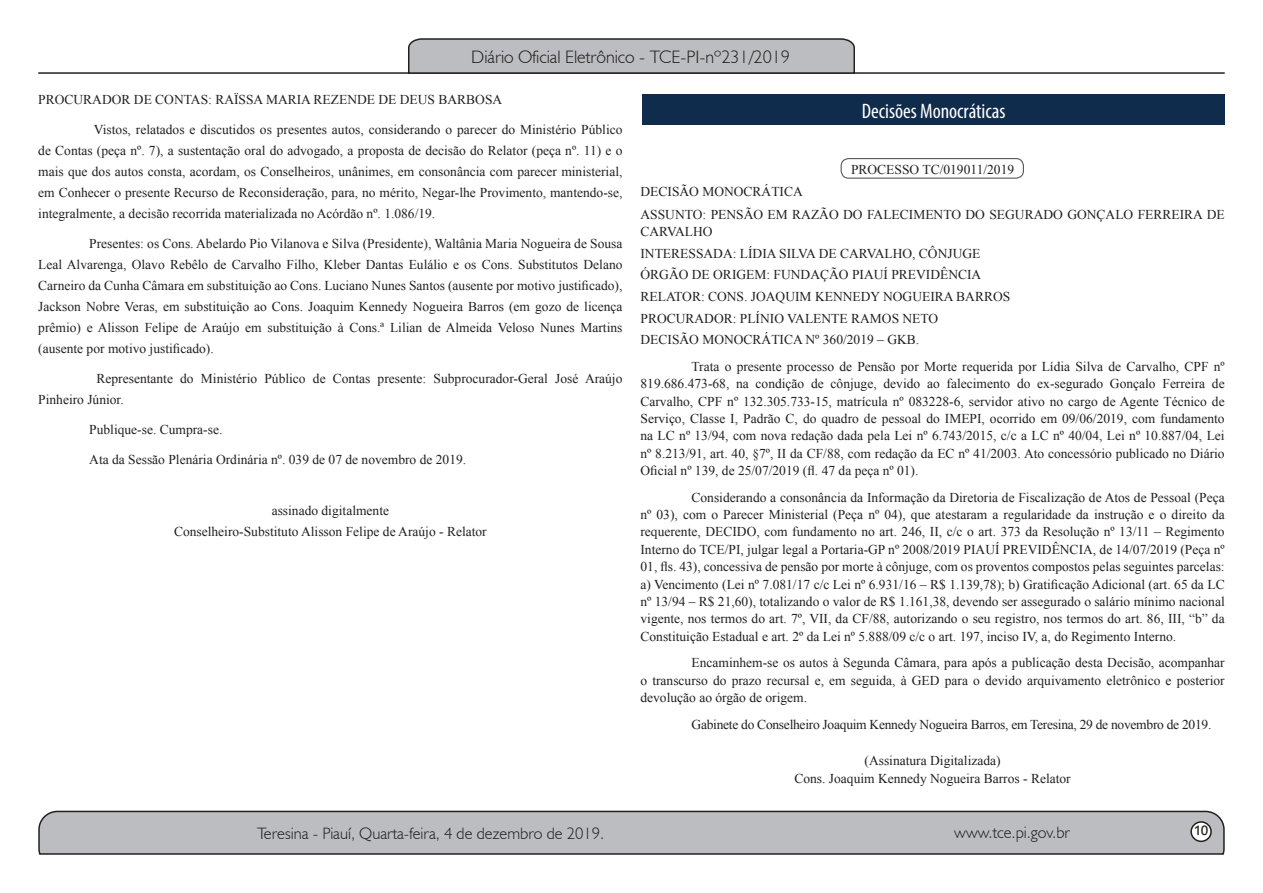
<style>
.page{position:relative;width:1263px;height:893px;background:#fff}
.page>*{position:absolute;margin:0;border:0;box-sizing:border-box;transform-origin:0 0}
.t1{font:condensed 21px "Myriad Pro";color:#fff}
.t2{font:300 18px "Humanist 521 BT";color:#231f20}
.t3{font:300 16.5px "Humanist 521 BT";color:#231f20}
.t4{font:15px "Estrangelo Edessa";color:#231f20}
.parag__12{font:13.5px/17.4px "Times New Roman";color:#231f20;text-align:justify}
.parag_0{font:13.5px/17.4px "Times New Roman";color:#231f20}
.assinatura_centraliz{font:13.5px "Times New Roman";color:#231f20}
.parag__12-2{font:13.5px "Times New Roman";letter-spacing:-.02em;color:#231f20}
</style>
<div class="page">
<svg style="left:38px;top:810px;width:1187px;height:45px;background:#b3b3b6"></svg>
<div style="left:1191px;top:822px;width:20px;height:19px;background:#fff;border-radius:50%"></div>
<div style="left:1190px;top:821px;width:22px;height:21px;border:2px solid #231f20;border-radius:50%"></div>
<hr style="left:38px;top:72px;width:1187px;height:2px;background:#231f20">
<svg style="left:407px;top:38px;width:449px;height:36px;background:#aeafb2"></svg>
<div style="left:642px;top:94px;width:583px;height:31px;background:#102c4d"></div>
<div style="left:841px;top:158px;width:183px;height:21px;border:1px solid #57585a;border-radius:8px"></div>
<h2 class="t2" style="left:471px;top:46px;width:320px">Diário Oficial Eletrônico - TCE-PI-nº231/2019</h2>
<p class="parag_0" style="left:38px;top:90px;width:465px">PROCURADOR DE CONTAS: RAÏSSA MARIA REZENDE DE DEUS BARBOSA</p>
<p class="parag__12" style="left:38px;top:119px;width:586px;line-height:21px;text-indent:56px">Vistos, relatados e discutidos os presentes autos, considerando o parecer do Ministério Público de Contas (peça nº. 7), a sustentação oral do advogado, a proposta de decisão do Relator (peça nº. 11) e o mais que dos autos consta, acordam, os Conselheiros, unânimes, em consonância com parecer ministerial, em Conhecer o presente Recurso de Reconsideração, para, no mérito, Negar-lhe Provimento, mantendo-se, integralmente, a decisão recorrida materializada no Acórdão nº. 1.086/19.</p>
<p class="parag__12" style="left:38px;top:233px;width:586px;line-height:21px;text-indent:51px">Presentes: os Cons. Abelardo Pio Vilanova e Silva (Presidente), Waltânia Maria Nogueira de Sousa Leal Alvarenga, Olavo Rebêlo de Carvalho Filho, Kleber Dantas Eulálio e os Cons. Substitutos Delano Carneiro da Cunha Câmara em substituição ao Cons. Luciano Nunes Santos (ausente por motivo justificado), Jackson Nobre Veras, em substituição ao Cons. Joaquim Kennedy Nogueira Barros (em gozo de licença prêmio) e Alisson Felipe de Araújo em substituição à Cons.ª Lilian de Almeida Veloso Nunes Martins (ausente por motivo justificado).</p>
<p class="parag__12" style="left:38px;top:368px;width:586px;line-height:21px;text-indent:58px">Representante do Ministério Público de Contas presente: Subprocurador-Geral José Araújo<br>Pinheiro Júnior.</p>
<p class="parag__12" style="left:89px;top:420px;width:135px">Publique-se. Cumpra-se.</p>
<p class="parag__12" style="left:89px;top:450px;width:378px">Ata da Sessão Plenária Ordinária nº. 039 de 07 de novembro de 2019.</p>
<p class="t1" style="left:862px;top:98px;width:145px">Decisões Monocráticas</p>
<p class="parag_0" style="left:851px;top:161px;width:165px">PROCESSO TC/019011/2019</p>
<p class="parag_0" style="left:640px;top:183px;width:164px">DECISÃO MONOCRÁTICA</p>
<p class="parag_0" style="left:640px;top:205px;width:586px">ASSUNTO: PENSÃO EM RAZÃO DO FALECIMENTO DO SEGURADO GONÇALO FERREIRA DE<br>CARVALHO</p>
<p class="parag_0" style="left:640px;top:244px;width:341px">INTERESSADA: LÍDIA SILVA DE CARVALHO, CÔNJUGE</p>
<p class="parag_0" style="left:640px;top:266px;width:342px">ÓRGÃO DE ORIGEM: FUNDAÇÃO PIAUÍ PREVIDÊNCIA</p>
<p class="parag_0" style="left:640px;top:288px;width:371px">RELATOR: CONS. JOAQUIM KENNEDY NOGUEIRA BARROS</p>
<p class="parag_0" style="left:640px;top:309px;width:299px">PROCURADOR: PLÍNIO VALENTE RAMOS NETO</p>
<p class="parag_0" style="left:640px;top:331px;width:280px">DECISÃO MONOCRÁTICA Nº 360/2019 – GKB.</p>
<p class="parag__12" style="left:640px;top:357px;width:586px;text-indent:51px">Trata o presente processo de Pensão por Morte requerida por Lídia Silva de Carvalho, CPF nº 819.686.473-68, na condição de cônjuge, devido ao falecimento do ex-segurado Gonçalo Ferreira de Carvalho, CPF nº 132.305.733-15, matrícula nº 083228-6, servidor ativo no cargo de Agente Técnico de Serviço, Classe I, Padrão C, do quadro de pessoal do IMEPI, ocorrido em 09/06/2019, com fundamento na LC nº 13/94, com nova redação dada pela Lei nº 6.743/2015, c/c a LC nº 40/04, Lei nº 10.887/04, Lei nº 8.213/91, art. 40, §7º, II da CF/88, com redação da EC nº 41/2003. Ato concessório publicado no Diário Oficial nº 139, de 25/07/2019 (fl. 47 da peça nº 01).</p>
<p class="parag__12" style="left:640px;top:488px;width:586px;text-indent:51px">Considerando a consonância da Informação da Diretoria de Fiscalização de Atos de Pessoal (Peça nº 03), com o Parecer Ministerial (Peça nº 04), que atestaram a regularidade da instrução e o direito da requerente, DECIDO, com fundamento no art. 246, II, c/c o art. 373 da Resolução nº 13/11 – Regimento Interno do TCE/PI, julgar legal a Portaria-GP nº 2008/2019 PIAUÍ PREVIDÊNCIA, de 14/07/2019 (Peça nº 01, fls. 43), concessiva de pensão por morte à cônjuge, com os proventos compostos pelas seguintes parcelas: a) Vencimento (Lei nº 7.081/17 c/c Lei nº 6.931/16 – R$ 1.139,78); b) Gratificação Adicional (art. 65 da LC nº 13/94 – R$ 21,60), totalizando o valor de R$ 1.161,38, devendo ser assegurado o salário mínimo nacional vigente, nos termos do art. 7º, VII, da CF/88, autorizando o seu registro, nos termos do art. 86, III, “b” da Constituição Estadual e art. 2º da Lei nº 5.888/09 c/c o art. 197, inciso IV, a, do Regimento Interno.</p>
<p class="parag__12" style="left:640px;top:654px;width:586px;text-indent:51px">Encaminhem-se os autos à Segunda Câmara, para após a publicação desta Decisão, acompanhar o transcurso do prazo recursal e, em seguida, à GED para o devido arquivamento eletrônico e posterior devolução ao órgão de origem.</p>
<p class="parag__12-2" style="left:691px;top:715px;width:521px">Gabinete do Conselheiro Joaquim Kennedy Nogueira Barros, em Teresina, 29 de novembro de 2019.</p>
<p class="assinatura_centraliz" style="left:864px;top:751px;width:138px">(Assinatura Digitalizada)</p>
<p class="assinatura_centraliz" style="left:794px;top:769px;width:278px">Cons. Joaquim Kennedy Nogueira Barros - Relator</p>
<p class="assinatura_centraliz" style="left:272px;top:501px;width:119px">assinado digitalmente</p>
<p class="assinatura_centraliz" style="left:174px;top:522px;width:314px">Conselheiro-Substituto Alisson Felipe de Araújo - Relator</p>
<p class="t3" style="left:257px;top:823px;width:349px">Teresina - Piauí, Quarta-feira, 4 de dezembro de 2019.</p>
<p class="t3" style="left:954px;top:822px;width:117px">www.tce.pi.gov.br</p>
<p class="t4" style="left:1194px;top:823px;width:16px">10</p>
</div>
